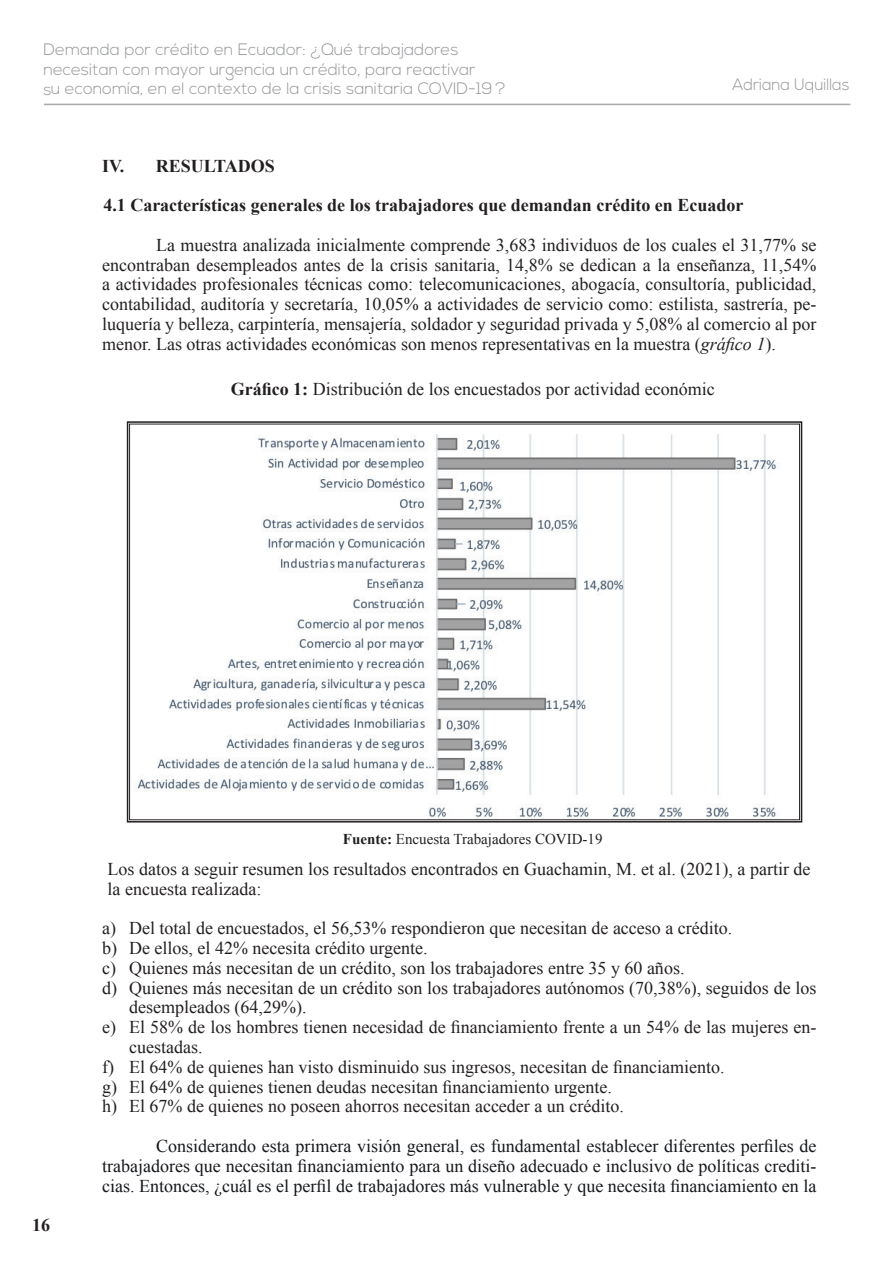
<style>
.page{position:relative;width:893px;height:1263px;background:#fff}
.page>*{position:absolute;margin:0;border:0;box-sizing:border-box;transform-origin:0 0}
.t1{font:18px/19.8px "Times New Roman";color:#231f20;text-align:justify}
.t2{font:18px/19.8px "Times New Roman";color:#15181c;text-align:justify}
.t3{font:700 18px "Times New Roman";color:#231f20}
.t4{font:300 16.5px/19.8px "Nexa";color:#939598}
.t5{font:300 16.5px "Nexa";color:#939598;scale:.95 1}
.t6{font:15px "Times New Roman";color:#231f20}
.s1{font-style:italic}
.s2{font-weight:700}
</style>
<div class="page">
<hr style="left:44px;top:104px;width:806px;height:1px;background:#a8a9ad">
<svg style="left:126px;top:421px;width:677px;height:402px"></svg>
<p class="t4" style="left:44px;top:40px;width:464px">Demanda por crédito en Ecuador: ¿Qué trabajadores necesitan con mayor urgencia un crédito, para reactivar<br>su economía, en el contexto de la crisis sanitaria COVID-19 ?</p>
<p class="t5" style="left:733px;top:75px;width:125px">Adriana Uquillas</p>
<p class="t3" style="left:102px;top:153px;width:174px">IV. RESULTADOS</p>
<p class="t3" style="left:103px;top:193px;width:642px">4.1 Características generales de los trabajadores que demandan crédito en Ecuador</p>
<p class="t1" style="left:102px;top:235px;width:716px;text-indent:54px">La muestra analizada inicialmente comprende 3,683 individuos de los cuales el 31,77% se encontraban desempleados antes de la crisis sanitaria, 14,8% se dedican a la enseñanza, 11,54% a actividades profesionales técnicas como: telecomunicaciones, abogacía, consultoría, publicidad, contabilidad, auditoría y secretaría, 10,05% a actividades de servicio como: estilista, sastrería, pe&shy;luquería y belleza, carpintería, mensajería, soldador y seguridad privada y 5,08% al comercio al por menor. Las otras actividades económicas son menos representativas en la muestra (<span class="s1">gráfico 1</span>).</p>
<p class="t1" style="left:231px;top:379px;width:485px"><span class="s2">Gráfico 1:</span> Distribución de los encuestados por actividad económic</p>
<p class="t3" style="left:32px;top:1213px;width:19px">16</p>
<p class="t6" style="left:343px;top:829px;width:261px"><span class="s2">Fuente:</span> Encuesta Trabajadores COVID-19</p>
<p class="t1" style="left:108px;top:858px;width:704px">Los datos a seguir resumen los resultados encontrados en Guachamin, M. et al. (2021), a partir de la encuesta realizada:</p>
<p class="t1" style="left:102px;top:918px;width:632px">a) Del total de encuestados, el 56,53% respondieron que necesitan de acceso a crédito.</p>
<p class="t1" style="left:102px;top:938px;width:327px">b) De ellos, el 42% necesita crédito urgente.</p>
<p class="t1" style="left:102px;top:957px;width:584px">c) Quienes más necesitan de un crédito, son los trabajadores entre 35 y 60 años.</p>
<p class="t1" style="left:102px;top:977px;width:716px">d) Quienes más necesitan de un crédito son los trabajadores autónomos (70,38%), seguidos de los</p>
<p class="t1" style="left:129px;top:997px;width:179px">desempleados (64,29%).</p>
<p class="t1" style="left:102px;top:1017px;width:716px">e) El 58% de los hombres tienen necesidad de financiamiento frente a un 54% de las mujeres en-</p>
<p class="t1" style="left:129px;top:1037px;width:75px">cuestadas.</p>
<p class="t1" style="left:102px;top:1056px;width:624px">f) El 64% de quienes han visto disminuido sus ingresos, necesitan de financiamiento.</p>
<p class="t1" style="left:102px;top:1076px;width:512px">g) El 64% de quienes tienen deudas necesitan financiamiento urgente.</p>
<p class="t1" style="left:102px;top:1096px;width:523px">h) El 67% de quienes no poseen ahorros necesitan acceder a un crédito.</p>
<p class="t2" style="left:102px;top:1136px;width:716px;text-indent:54px">Considerando esta primera visión general, es fundamental establecer diferentes perfiles de trabajadores que necesitan financiamiento para un diseño adecuado e inclusivo de políticas crediti&shy;cias. Entonces, ¿cuál es el perfil de trabajadores más vulnerable y que necesita financiamiento en la</p>
</div>
